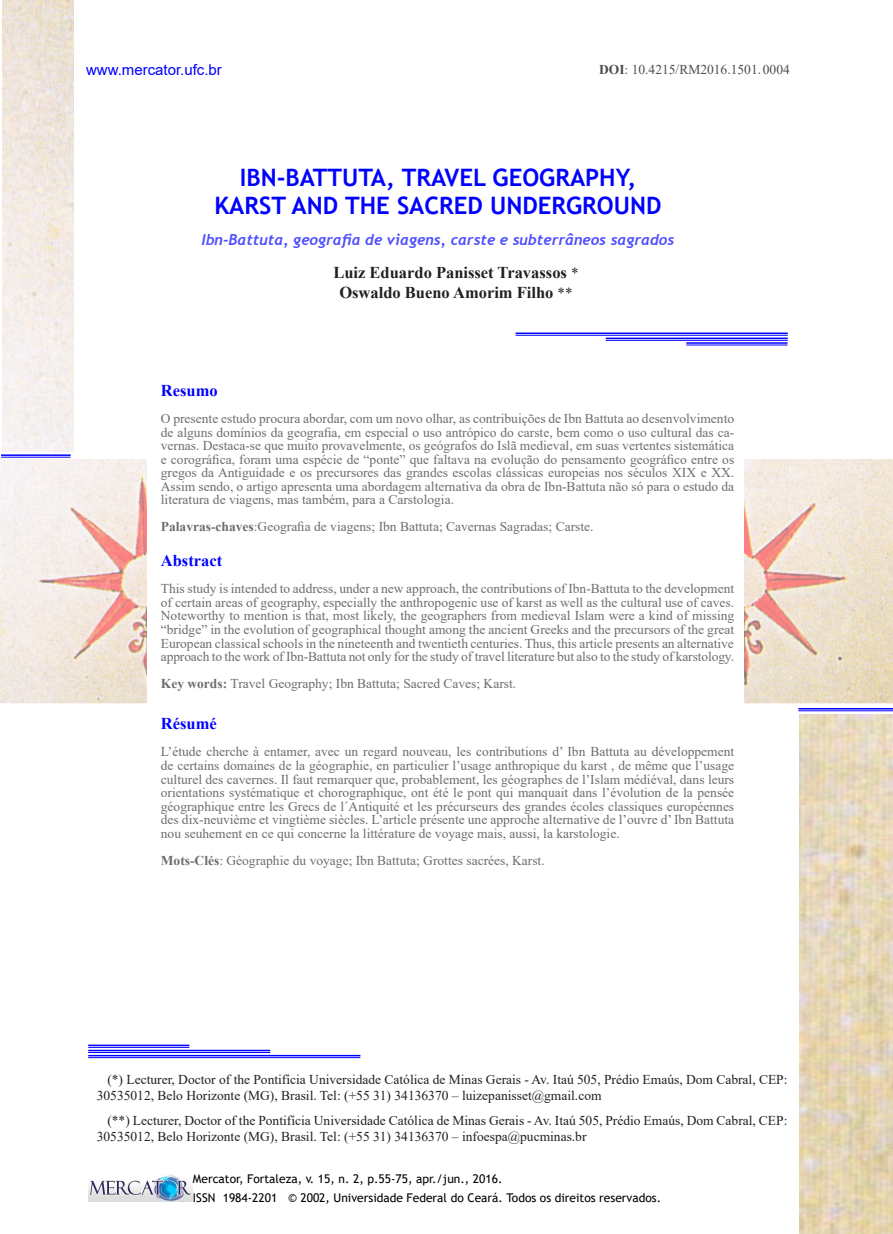
<style>
.page{position:relative;width:893px;height:1234px;background:#fff}
.page>*{position:absolute;margin:0;border:0;box-sizing:border-box;transform-origin:0 0}
.TÍTULO{font:700 24px/28.8px "Trebuchet MS";color:#00f;text-align:center}
.t1{font:700 16.5px "Times New Roman";color:#231f20}
.t2{font:700 16.5px "Times New Roman";color:#00f}
.SUBTÍTULO_2{font:italic 700 15px "Trebuchet";color:#4d4dff}
.t3{font:15px "Arial";color:#00f}
.RESUMO{font:13.5px/13.5px "Times New Roman";color:#6c6d70;text-align:justify}
.NOTAS_NO_FIM_DO_TEXT{font:13.5px/16.2px "Times New Roman";color:#231f20}
.RESUMO-2{font:13.5px "Times New Roman";color:#4d4d4d}
.t4{font:12px/18.9px "Trebuchet MS";color:#000}
.s1{font-weight:700}
.s2{font-weight:400;font-size:15px}
</style>
<div class="page">
<img style="left:88px;top:1174px;width:105px;height:27px">
<img style="left:744px;top:459px;width:149px;height:244px">
<img style="left:0;top:459px;width:146px;height:244px">
<img style="left:2px;top:0;width:71px;height:451px">
<hr style="left:1px;top:454px;width:70px;height:2px;background:#00f">
<hr style="left:1px;top:457px;width:70px;height:1px;background:#00f">
<hr style="left:798px;top:708px;width:95px;height:1px;background:#00f">
<hr style="left:798px;top:710px;width:95px;height:1px;background:#00f">
<img style="left:799px;top:714px;width:94px;height:519px">
<hr style="left:516px;top:332px;width:272px;height:2px;background:#00f">
<hr style="left:516px;top:335px;width:272px;height:1px;background:#00f">
<hr style="left:606px;top:337px;width:182px;height:2px;background:#00f">
<hr style="left:606px;top:340px;width:182px;height:1px;background:#00f">
<hr style="left:686px;top:342px;width:101px;height:2px;background:#00f">
<hr style="left:686px;top:344px;width:101px;height:1px;background:#00f">
<hr style="left:88px;top:1054px;width:272px;height:2px;background:#00f">
<hr style="left:88px;top:1057px;width:272px;height:1px;background:#00f">
<hr style="left:88px;top:1049px;width:182px;height:1px;background:#00f">
<hr style="left:88px;top:1051px;width:182px;height:1px;background:#00f">
<hr style="left:88px;top:1044px;width:101px;height:1px;background:#00f">
<hr style="left:88px;top:1046px;width:101px;height:1px;background:#00f">
<p class="t3" style="left:86px;top:59px;width:137px">www.mercator.ufc.br</p>
<p class="RESUMO-2" style="left:599px;top:60px;width:192px"><span class="s1">DOI</span>: 10.4215/RM2016.1501. 0004</p>
<p class="TÍTULO" style="left:214px;top:163px;width:449px">IBN-BATTUTA, TRAVEL GEOGRAPHY,<br>KARST AND THE SACRED UNDERGROUND</p>
<p class="SUBTÍTULO_2" style="left:202px;top:230px;width:474px">Ibn-Battuta, geografia de viagens, carste e subterrâneos sagrados</p>
<p class="t1" style="left:333px;top:260px;width:247px">Luiz Eduardo Panisset Travassos <span class="s2">*</span></p>
<p class="t1" style="left:339px;top:280px;width:235px">Oswaldo Bueno Amorim Filho <span class="s2">**</span></p>
<p class="t2" style="left:161px;top:379px;width:58px">Resumo</p>
<p class="RESUMO" style="left:161px;top:411px;width:575px">O presente estudo procura abordar, com um novo olhar, as contribuições de Ibn Battuta ao desenvolvimento de alguns domínios da geografia, em especial o uso antrópico do carste, bem como o uso cultural das ca&shy;vernas. Destaca-se que muito provavelmente, os geógrafos do Islã medieval, em suas vertentes sistemática e corográfica, foram uma espécie de “ponte” que faltava na evolução do pensamento geográfico entre os gregos da Antiguidade e os precursores das grandes escolas clássicas europeias nos séculos XIX e XX.<br>Assim sendo, o artigo apresenta uma abordagem alternativa da obra de Ibn-Battuta não só para o estudo da literatura de viagens, mas também, para a Carstologia.</p>
<p class="RESUMO" style="left:161px;top:519px;width:434px"><span class="s1">Palavras-chaves</span>:Geografia de viagens; Ibn Battuta; Cavernas Sagradas; Carste.</p>
<p class="t2" style="left:161px;top:549px;width:63px">Abstract</p>
<p class="RESUMO" style="left:161px;top:581px;width:575px">This study is intended to address, under a new approach, the contributions of Ibn-Battuta to the development of certain areas of geography, especially the anthropogenic use of karst as well as the cultural use of caves.<br>Noteworthy to mention is that, most likely, the geographers from medieval Islam were a kind of missing “bridge” in the evolution of geographical thought among the ancient Greeks and the precursors of the great European classical schools in the nineteenth and twentieth centuries. Thus, this article presents an alternative approach to the work of Ibn-Battuta not only for the study of travel literature but also to the study of karstology.</p>
<p class="RESUMO" style="left:161px;top:676px;width:357px"><span class="s1">Key words:</span> Travel Geography; Ibn Battuta; Sacred Caves; Karst.</p>
<p class="t2" style="left:161px;top:712px;width:57px">Résumé</p>
<p class="RESUMO" style="left:161px;top:744px;width:575px">L’étude cherche à entamer, avec un regard nouveau, les contributions d’ Ibn Battuta au développement de certains domaines de la géographie, en particulier l’usage anthropique du karst , de même que l’usage culturel des cavernes. Il faut remarquer que, probablement, les géographes de l’Islam médiéval, dans leurs orientations systématique et chorographique, ont été le pont qui manquait dans l’évolution de la pensée géographique entre les Grecs de l´Antiquité et les précurseurs des grandes écoles classiques européennes des dix-neuvième et vingtième siècles. L’article présente une approche alternative de l’ouvre d’ Ibn Battuta nou seuhement en ce qui concerne la littérature de voyage mais, aussi, la karstologie.</p>
<p class="RESUMO" style="left:161px;top:852px;width:385px"><span class="s1">Mots-Clés</span>: Géographie du voyage; Ibn Battuta; Grottes sacrées, Karst.</p>
<p class="NOTAS_NO_FIM_DO_TEXT" style="left:97px;top:1070px;width:692px;text-indent:11px">(*) Lecturer, Doctor of the Pontifícia Universidade Católica de Minas Gerais - Av. Itaú 505, Prédio Emaús, Dom Cabral, CEP:<br>30535012, Belo Horizonte (MG), Brasil. Tel: (+55 31) 34136370 – luizepanisset@gmail.com</p>
<p class="NOTAS_NO_FIM_DO_TEXT" style="left:97px;top:1111px;width:692px;text-indent:11px">(**) Lecturer, Doctor of the Pontifícia Universidade Católica de Minas Gerais - Av. Itaú 505, Prédio Emaús, Dom Cabral, CEP:<br>30535012, Belo Horizonte (MG), Brasil. Tel: (+55 31) 34136370 – infoespa@pucminas.br</p>
<p class="t4" style="left:193px;top:1169px;width:470px">Mercator, Fortaleza, v. 15, n. 2, p.55-75, apr./jun., 2016.<br>ISSN 1984-2201 © 2002, Universidade Federal do Ceará. Todos os direitos reservados.</p>
</div>
